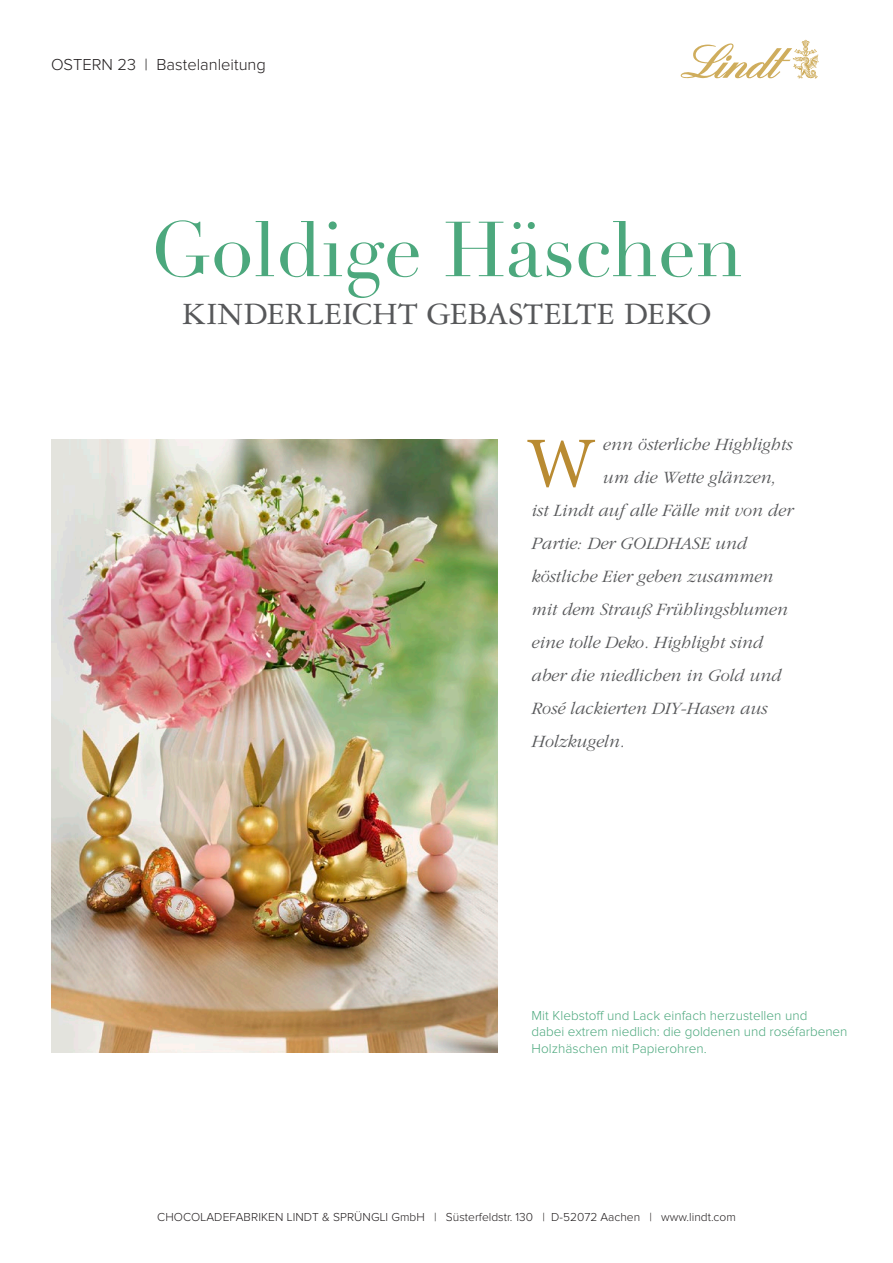
<style>
.page{position:relative;width:893px;height:1263px;background:#fff}
.page>*{position:absolute;margin:0;border:0;box-sizing:border-box;transform-origin:0 0}
.t1{font:76.5px "Didot";color:#4ca87d}
.t2{font:72px "Minion Pro";color:#b98b32}
.t3{font:33px "Garamond Three LT";letter-spacing:-.01em;color:#57585a}
.t4{font:italic 300 18px "Garamond LT";color:#57585a}
.t5{font:300 16.5px "Proxima Nova";color:#231f20}
.t6{font:300 13.5px/16.5px "Proxima Nova";letter-spacing:.005em;color:#4ca87d}
.t7{font:300 12px "Proxima Nova";color:#231f20}
</style>
<div class="page">
<svg style="left:681px;top:40px;width:138px;height:39px"></svg>
<img style="left:51px;top:439px;width:446px;height:613px">
<p class="t5" style="left:51px;top:57px;width:216px">OSTERN 23 | Bastelanleitung</p>
<h1 class="t1" style="left:150px;top:204px;width:594px">Goldige Häschen</h1>
<h3 class="t3" style="left:182px;top:296px;width:531px">KINDERLEICHT GEBASTELTE DEKO</h3>
<h2 class="t2" style="left:526px;top:415px;width:71px">W</h2>
<p class="t4" style="left:603px;top:435px;width:191px">enn österliche Highlights</p>
<p class="t4" style="left:603px;top:468px;width:175px">um die Wette glänzen,</p>
<p class="t4" style="left:531px;top:501px;width:263px">ist Lindt auf alle Fälle mit von der</p>
<p class="t4" style="left:531px;top:534px;width:217px">Partie: Der GOLDHASE und</p>
<p class="t4" style="left:531px;top:567px;width:243px">köstliche Eier geben zusammen</p>
<p class="t4" style="left:531px;top:600px;width:258px">mit dem Strauß Frühlingsblumen</p>
<p class="t4" style="left:531px;top:633px;width:233px">eine tolle Deko. Highlight sind</p>
<p class="t4" style="left:531px;top:666px;width:251px">aber die niedlichen in Gold und</p>
<p class="t4" style="left:531px;top:699px;width:238px">Rosé lackierten DIY-Hasen aus</p>
<p class="t4" style="left:531px;top:732px;width:95px">Holzkugeln.</p>
<p class="t6" style="left:531px;top:1007px;width:317px">Mit Klebstoff und Lack einfach herzustellen und<br>dabei extrem niedlich: die goldenen und roséfarbenen<br>Holzhäschen mit Papierohren.</p>
<p class="t7" style="left:157px;top:1212px;width:580px">CHOCOLADEFABRIKEN LINDT &amp; SPRÜNGLI GmbH | Süsterfeldstr. 130 | D-52072 Aachen | www.lindt.com</p>
</div>
